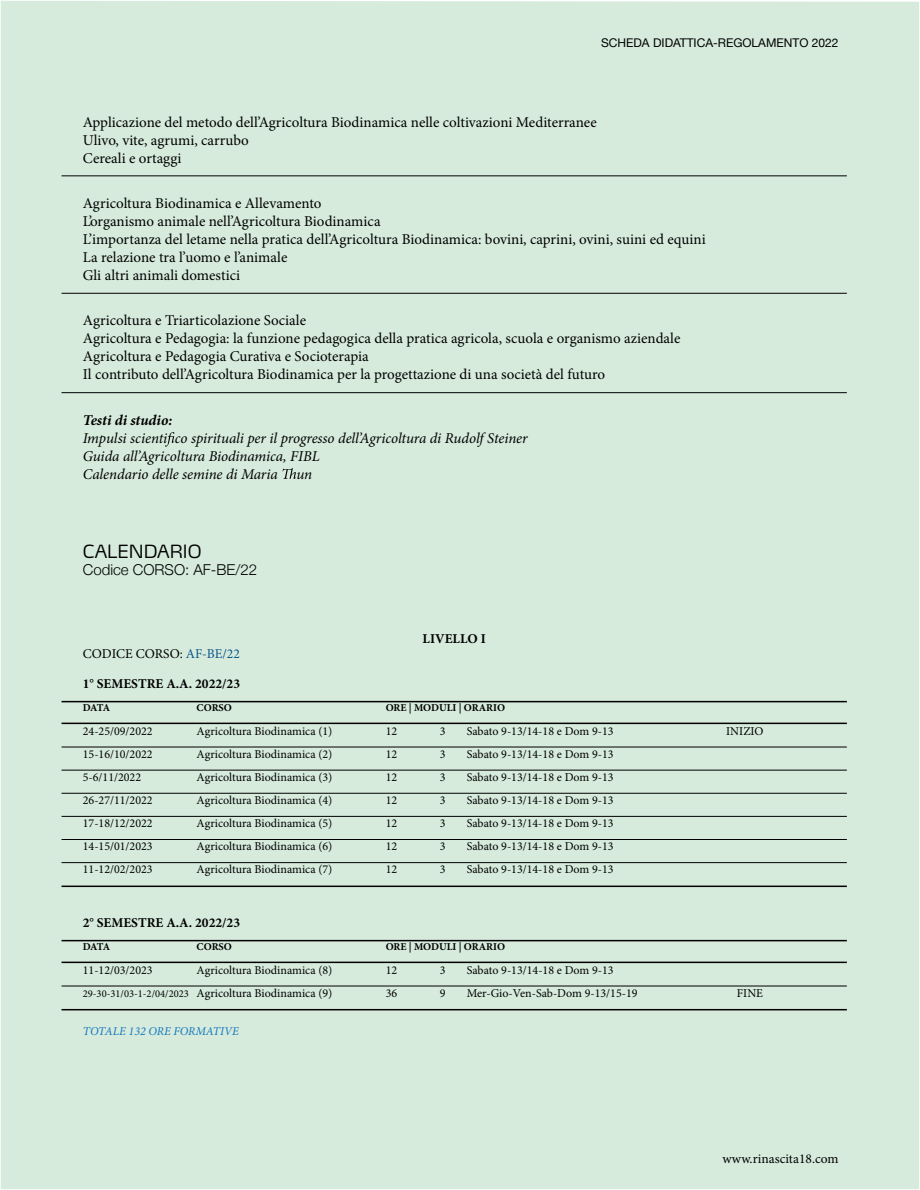
<style>
.page{position:relative;width:920px;height:1190px;background:#fff}
.page>*{position:absolute;margin:0;border:0;box-sizing:border-box;transform-origin:0 0}
.t1{font:300 18px "Max";color:#000001}
.t2{font:15px/18px "Minion Pro";color:#000001}
.t3{font:italic 15px/18px "Minion Pro";letter-spacing:-.005em;color:#000001}
.t4{font:300 15px "Helvetica Neue";color:#000001}
.t5{font:italic 700 15px "Minion Pro";color:#000001}
.t6{font:700 13.5px "Minion Pro";color:#000001}
.t7{font:13.5px "Minion Pro";color:#000001}
.t8{font:12px "Minion Pro";color:#000001}
.t9{font:12px "Helvetica Neue";color:#000001}
.t10{font:italic 12px "Minion Pro";color:#1778be}
.t11{font:700 10.5px "Minion Pro";letter-spacing:-.005em;color:#000001}
.s1{color:#0d558c}
.s2{font-size:10.5px}
</style>
<div class="page">
<div style="left:1px;top:1px;width:918px;height:1188px;background:#d6ebdc"></div>
<svg style="left:165px;top:432px;width:9px;height:14px"></svg>
<svg style="left:282px;top:468px;width:14px;height:11px"></svg>
<hr style="left:62px;top:176px;width:784px;height:1px;background:#000001">
<hr style="left:62px;top:293px;width:784px;height:1px;background:#000001">
<hr style="left:62px;top:392px;width:784px;height:1px;background:#000001">
<hr style="left:62px;top:701px;width:784px;height:1px;background:#000001">
<hr style="left:62px;top:722px;width:784px;height:2px;background:#000001">
<hr style="left:62px;top:746px;width:784px;height:1px;background:#000001">
<hr style="left:62px;top:770px;width:784px;height:1px;background:#000001">
<hr style="left:62px;top:793px;width:784px;height:1px;background:#000001">
<hr style="left:62px;top:816px;width:784px;height:1px;background:#000001">
<hr style="left:62px;top:839px;width:784px;height:1px;background:#000001">
<hr style="left:62px;top:862px;width:784px;height:1px;background:#000001">
<hr style="left:62px;top:885px;width:784px;height:2px;background:#000001">
<hr style="left:62px;top:940px;width:784px;height:1px;background:#000001">
<hr style="left:62px;top:961px;width:784px;height:2px;background:#000001">
<hr style="left:62px;top:985px;width:784px;height:1px;background:#000001">
<hr style="left:62px;top:1009px;width:784px;height:1px;background:#000001">
<p class="t9" style="left:601px;top:34px;width:239px">SCHEDA DIDATTICA-REGOLAMENTO 2022</p>
<p class="t2" style="left:83px;top:113px;width:515px">Applicazione del metodo dell’Agricoltura Biodinamica nelle coltivazioni Mediterranee<br>Ulivo, vite, agrumi, carrubo<br>Cereali e ortaggi</p>
<p class="t2" style="left:83px;top:194px;width:624px">Agricoltura Biodinamica e Allevamento<br>L’organismo animale nell’Agricoltura Biodinamica<br>L’importanza del letame nella pratica dell’Agricoltura Biodinamica: bovini, caprini, ovini, suini ed equini La relazione tra l’uomo e l’animale<br>Gli altri animali domestici</p>
<p class="t2" style="left:83px;top:312px;width:599px">Agricoltura e Triarticolazione Sociale<br>Agricoltura e Pedagogia: la funzione pedagogica della pratica agricola, scuola e organismo aziendale Agricoltura e Pedagogia Curativa e Socioterapia<br>Il contributo dell’Agricoltura Biodinamica per la progettazione di una società del futuro</p>
<p class="t5" style="left:83px;top:409px;width:91px">Testi di studio:</p>
<p class="t3" style="left:83px;top:429px;width:446px">Impulsi scienti co spirituali per il progresso dell’Agricoltura di Rudolf Steiner<br>Guida all’Agricoltura Biodinamica, FIBL<br>Calendario delle semine di Maria un</p>
<h1 class="t1" style="left:83px;top:540px;width:120px">CALENDARIO</h1>
<p class="t4" style="left:83px;top:557px;width:176px">Codice CORSO: AF-BE/22</p>
<p class="t6" style="left:422px;top:629px;width:65px">LIVELLO I</p>
<p class="t7" style="left:83px;top:644px;width:159px">CODICE CORSO: <span class="s1">AF-BE/22</span></p>
<p class="t6" style="left:83px;top:674px;width:159px">1° SEMESTRE A.A. 2022/23</p>
<p class="t11" style="left:83px;top:700px;width:29px">DATA</p>
<p class="t11" style="left:196px;top:700px;width:37px">CORSO</p>
<p class="t11" style="left:385px;top:700px;width:121px">ORE | MODULI | ORARIO</p>
<p class="t8" style="left:83px;top:722px;width:71px">24-25/09/2022</p>
<p class="t8" style="left:197px;top:722px;width:137px">Agricoltura Biodinamica (1)</p>
<p class="t8" style="left:386px;top:722px;width:13px">12</p>
<p class="t8" style="left:440px;top:722px;width:7px">3</p>
<p class="t8" style="left:467px;top:722px;width:148px">Sabato 9-13/14-18 e Dom 9-13</p>
<p class="t8" style="left:726px;top:722px;width:39px">INIZIO</p>
<p class="t8" style="left:83px;top:746px;width:71px">15-16/10/2022</p>
<p class="t8" style="left:197px;top:746px;width:137px">Agricoltura Biodinamica (2)</p>
<p class="t8" style="left:386px;top:746px;width:13px">12</p>
<p class="t8" style="left:440px;top:746px;width:7px">3</p>
<p class="t8" style="left:467px;top:746px;width:148px">Sabato 9-13/14-18 e Dom 9-13</p>
<p class="t8" style="left:83px;top:769px;width:60px">5-6/11/2022</p>
<p class="t8" style="left:197px;top:769px;width:137px">Agricoltura Biodinamica (3)</p>
<p class="t8" style="left:386px;top:769px;width:13px">12</p>
<p class="t8" style="left:440px;top:769px;width:7px">3</p>
<p class="t8" style="left:467px;top:769px;width:148px">Sabato 9-13/14-18 e Dom 9-13</p>
<p class="t8" style="left:83px;top:792px;width:71px">26-27/11/2022</p>
<p class="t8" style="left:197px;top:792px;width:137px">Agricoltura Biodinamica (4)</p>
<p class="t8" style="left:386px;top:792px;width:13px">12</p>
<p class="t8" style="left:440px;top:792px;width:7px">3</p>
<p class="t8" style="left:467px;top:792px;width:148px">Sabato 9-13/14-18 e Dom 9-13</p>
<p class="t8" style="left:83px;top:815px;width:71px">17-18/12/2022</p>
<p class="t8" style="left:197px;top:815px;width:137px">Agricoltura Biodinamica (5)</p>
<p class="t8" style="left:386px;top:815px;width:13px">12</p>
<p class="t8" style="left:440px;top:815px;width:7px">3</p>
<p class="t8" style="left:467px;top:815px;width:148px">Sabato 9-13/14-18 e Dom 9-13</p>
<p class="t8" style="left:83px;top:838px;width:71px">14-15/01/2023</p>
<p class="t8" style="left:197px;top:838px;width:137px">Agricoltura Biodinamica (6)</p>
<p class="t8" style="left:386px;top:838px;width:13px">12</p>
<p class="t8" style="left:440px;top:838px;width:7px">3</p>
<p class="t8" style="left:467px;top:838px;width:148px">Sabato 9-13/14-18 e Dom 9-13</p>
<p class="t8" style="left:83px;top:861px;width:71px">11-12/02/2023</p>
<p class="t8" style="left:197px;top:861px;width:137px">Agricoltura Biodinamica (7)</p>
<p class="t8" style="left:386px;top:861px;width:13px">12</p>
<p class="t8" style="left:440px;top:861px;width:7px">3</p>
<p class="t8" style="left:467px;top:861px;width:148px">Sabato 9-13/14-18 e Dom 9-13</p>
<p class="t6" style="left:83px;top:913px;width:159px">2° SEMESTRE A.A. 2022/23</p>
<p class="t11" style="left:83px;top:939px;width:29px">DATA</p>
<p class="t11" style="left:196px;top:939px;width:37px">CORSO</p>
<p class="t11" style="left:385px;top:939px;width:121px">ORE | MODULI | ORARIO</p>
<p class="t8" style="left:83px;top:961px;width:71px">11-12/03/2023</p>
<p class="t8" style="left:197px;top:961px;width:137px">Agricoltura Biodinamica (8)</p>
<p class="t8" style="left:386px;top:961px;width:13px">12</p>
<p class="t8" style="left:440px;top:961px;width:7px">3</p>
<p class="t8" style="left:467px;top:961px;width:148px">Sabato 9-13/14-18 e Dom 9-13</p>
<p class="t8" style="left:83px;top:984px;width:251px"><span class="s2">29-30-31/03-1-2/04/2023</span> Agricoltura Biodinamica (9)</p>
<p class="t8" style="left:386px;top:984px;width:13px">36</p>
<p class="t8" style="left:440px;top:984px;width:7px">9</p>
<p class="t8" style="left:467px;top:984px;width:172px">Mer-Gio-Ven-Sab-Dom 9-13/15-19</p>
<p class="t8" style="left:737px;top:984px;width:28px">FINE</p>
<p class="t10" style="left:83px;top:1022px;width:158px">TOTALE 132 ORE FORMATIVE</p>
<p class="t7" style="left:722px;top:1149px;width:117px">www.rinascita18.com</p>
</div>
